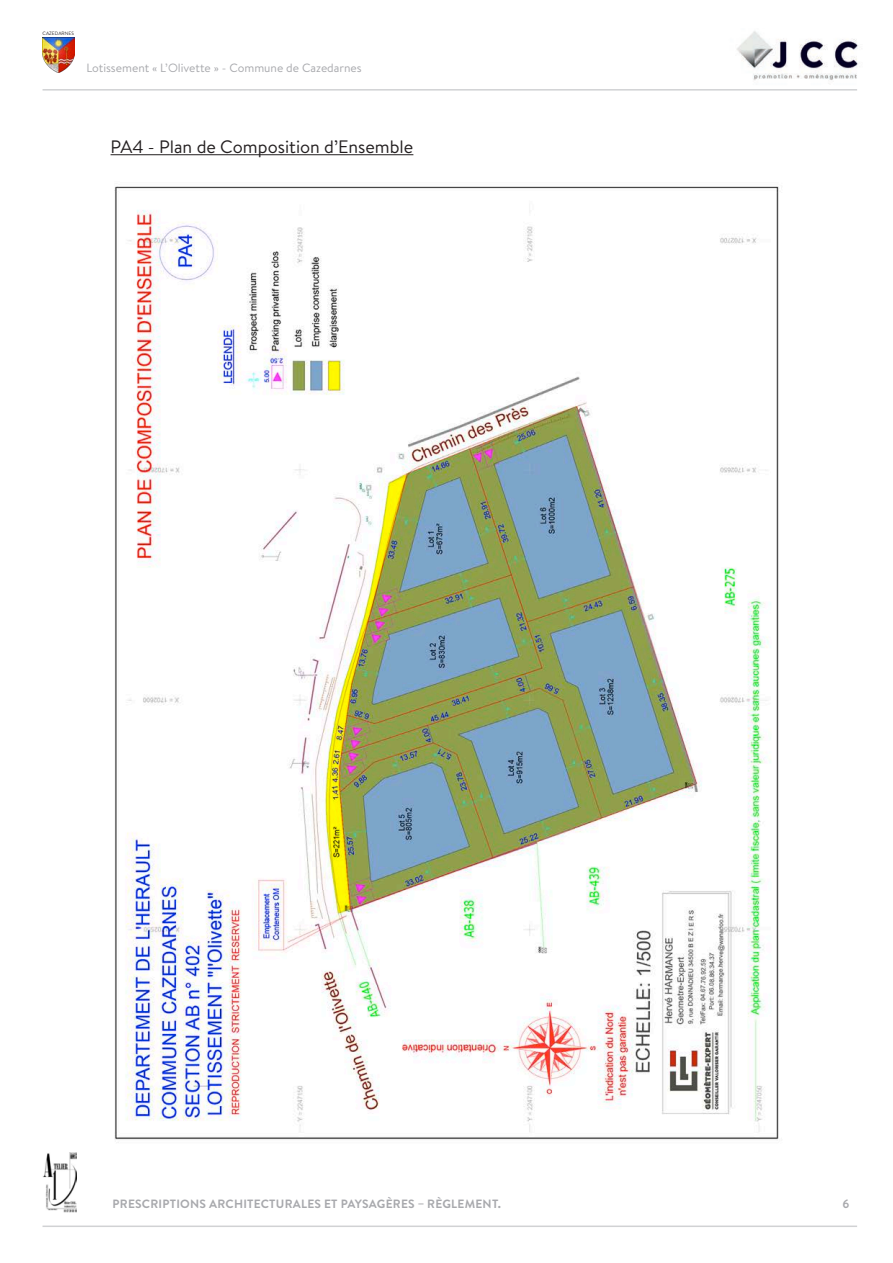
<style>
.page{position:relative;width:893px;height:1263px;background:#fff}
.page>*{position:absolute;margin:0;border:0;box-sizing:border-box;transform-origin:0 0}
.t1{font:18px "Brandon Text";color:#231f20}
.t2{font:700 12px "Brandon Text";letter-spacing:.02em;color:#a8a9ad}
.t3{font:12px "Brandon Text";color:#a8a9ad}
.t4{font:4.8px "Brandon Text";letter-spacing:.02em;color:#231f20}
</style>
<div class="page">
<img style="left:736px;top:31px;width:122px;height:49px">
<hr style="left:43px;top:89px;width:814px;height:2px;background:#d1d2d4">
<hr style="left:43px;top:1225px;width:814px;height:2px;background:#d1d2d4">
<img style="left:43px;top:1153px;width:34px;height:59px">
<img style="left:43px;top:38px;width:31px;height:34px">
<img style="left:114px;top:186px;width:665px;height:957px">
<hr style="left:111px;top:154px;width:302px;height:1px;background:#231f20">
<p class="t4" style="left:43px;top:30px;width:33px">CAZEDARNES</p>
<p class="t3" style="left:86px;top:59px;width:277px">Lotissement « L’Olivette » - Commune de Cazedarnes</p>
<p class="t1" style="left:111px;top:134px;width:304px">PA4 - Plan de Composition d’Ensemble</p>
<p class="t2" style="left:113px;top:1195px;width:390px">PRESCRIPTIONS ARCHITECTURALES ET PAYSAGÈRES – RÈGLEMENT.</p>
<p class="t2" style="left:842px;top:1195px;width:8px">6</p>
</div>
